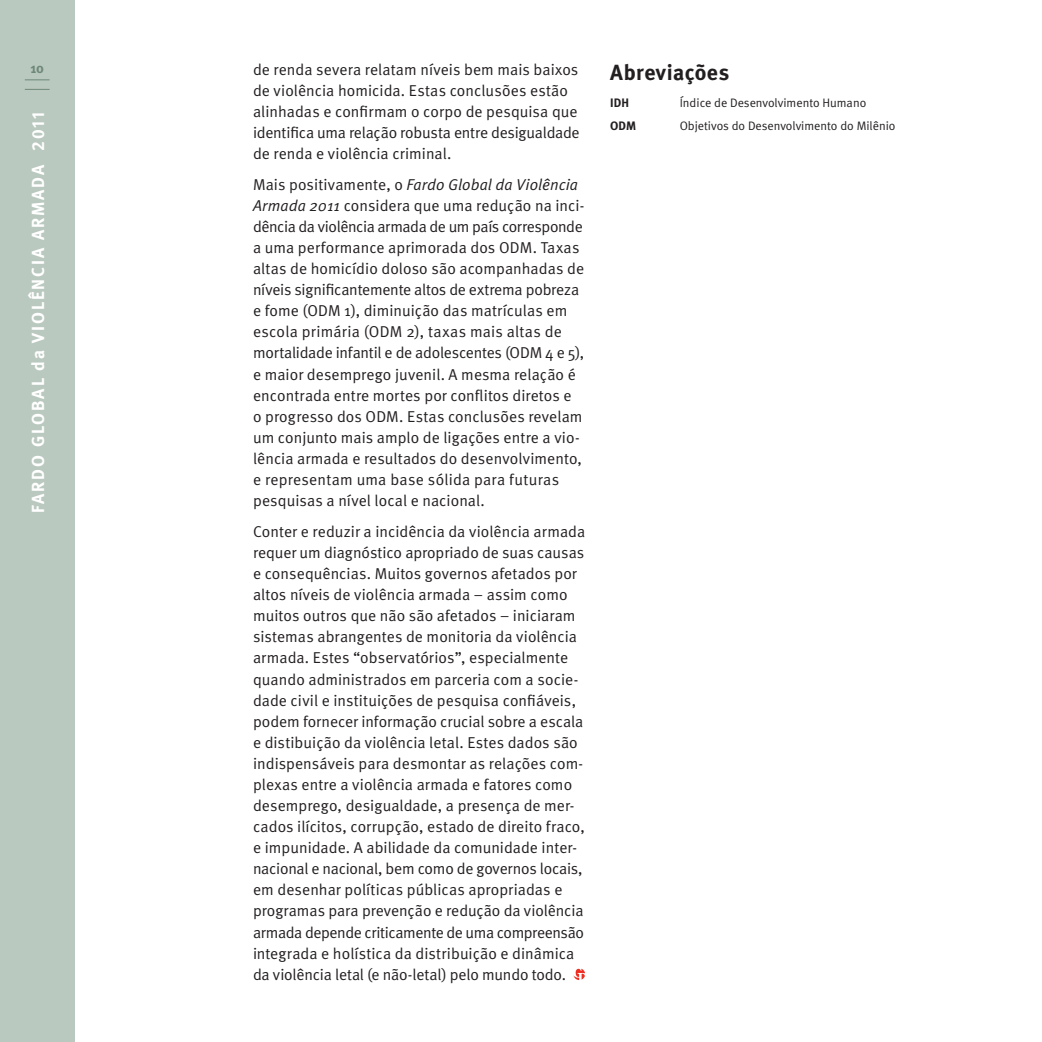
<style>
.page{position:relative;width:1042px;height:1042px;background:#fff}
.page>*{position:absolute;margin:0;border:0;box-sizing:border-box;transform-origin:0 0}
.t1{font:700 21.88px "Meta";letter-spacing:.02em;color:#231f20}
.t2{font:700 17.5px "Meta";letter-spacing:.11em;color:#fff}
.t3{font:15.75px/21px "Meta Normal";letter-spacing:.005em;color:#231f20}
.t4{font:700 14px "Meta";color:#6e8878}
.t5{font:12.25px "Meta Normal";color:#231f20}
.t6{font:700 12.25px "Meta";color:#231f20}
.s1{font-family:"Meta Bold Caps Expert";font-weight:400}
.s2{font-style:italic}
</style>
<div class="page">
<div style="left:0;top:0;width:74px;height:1042px;background:#bac9bf"></div>
<svg style="left:25px;top:80px;width:25px;height:1px"></svg>
<svg style="left:25px;top:89px;width:25px;height:1px"></svg>
<svg style="left:573px;top:968px;width:12px;height:12px"></svg>
<p class="t4" style="left:30px;top:60px;width:15px">10</p>
<p class="t2" style="left:27px;top:513px;width:403px;rotate:-90deg">FARDO GLOBAL da VIOLÊNCIA ARMADA <span class="s1">2011</span></p>
<p class="t3" style="left:253px;top:58px;width:328px">de renda severa relatam níveis bem mais baixos de violência homicida. Estas conclusões estão alinhadas e confirmam o corpo de pesquisa que identifica uma relação robusta entre desigualdade de renda e violência criminal.</p>
<p class="t3" style="left:253px;top:174px;width:333px">Mais positivamente, o <span class="s2">Fardo Global da Violência Armada 2011</span> considera que uma redução na inci&shy;dência da violência armada de um país corresponde a uma performance aprimorada dos ODM. Taxas altas de homicídio doloso são acompanhadas de níveis significantemente altos de extrema pobreza e fome (ODM 1), diminuição das matrículas em escola primária (ODM 2), taxas mais altas de mortalidade infantil e de adolescentes (ODM 4 e 5), e maior desemprego juvenil. A mesma relação é encontrada entre mortes por conflitos diretos e<br>o progresso dos ODM. Estas conclusões revelam um conjunto mais amplo de ligações entre a vio&shy;lência armada e resultados do desenvolvimento, e representam uma base sólida para futuras pesquisas a nível local e nacional.</p>
<p class="t3" style="left:253px;top:521px;width:334px">Conter e reduzir a incidência da violência armada requer um diagnóstico apropriado de suas causas e consequências. Muitos governos afetados por altos níveis de violência armada – assim como muitos outros que não são afetados – iniciaram sistemas abrangentes de monitoria da violência armada. Estes “observatórios”, especialmente quando administrados em parceria com a socie&shy;dade civil e instituições de pesquisa confiáveis, podem fornecer informação crucial sobre a escala e distibuição da violência letal. Estes dados são indispensáveis para desmontar as relações com&shy;plexas entre a violência armada e fatores como desemprego, desigualdade, a presença de mer&shy;cados ilícitos, corrupção, estado de direito fraco, e impunidade. A abilidade da comunidade inter&shy;nacional e nacional, bem como de governos locais, em desenhar políticas públicas apropriadas e programas para prevenção e redução da violência armada depende criticamente de uma compreensão integrada e holística da distribuição e dinâmica da violência letal (e não-letal) pelo mundo todo.</p>
<h1 class="t1" style="left:610px;top:58px;width:120px">Abreviações</h1>
<p class="t6" style="left:610px;top:95px;width:20px">IDH</p>
<p class="t5" style="left:680px;top:96px;width:188px">Índice de Desenvolvimento Humano</p>
<p class="t6" style="left:610px;top:118px;width:27px">ODM</p>
<p class="t5" style="left:680px;top:118px;width:217px">Objetivos do Desenvolvimento do Milênio</p>
</div>
